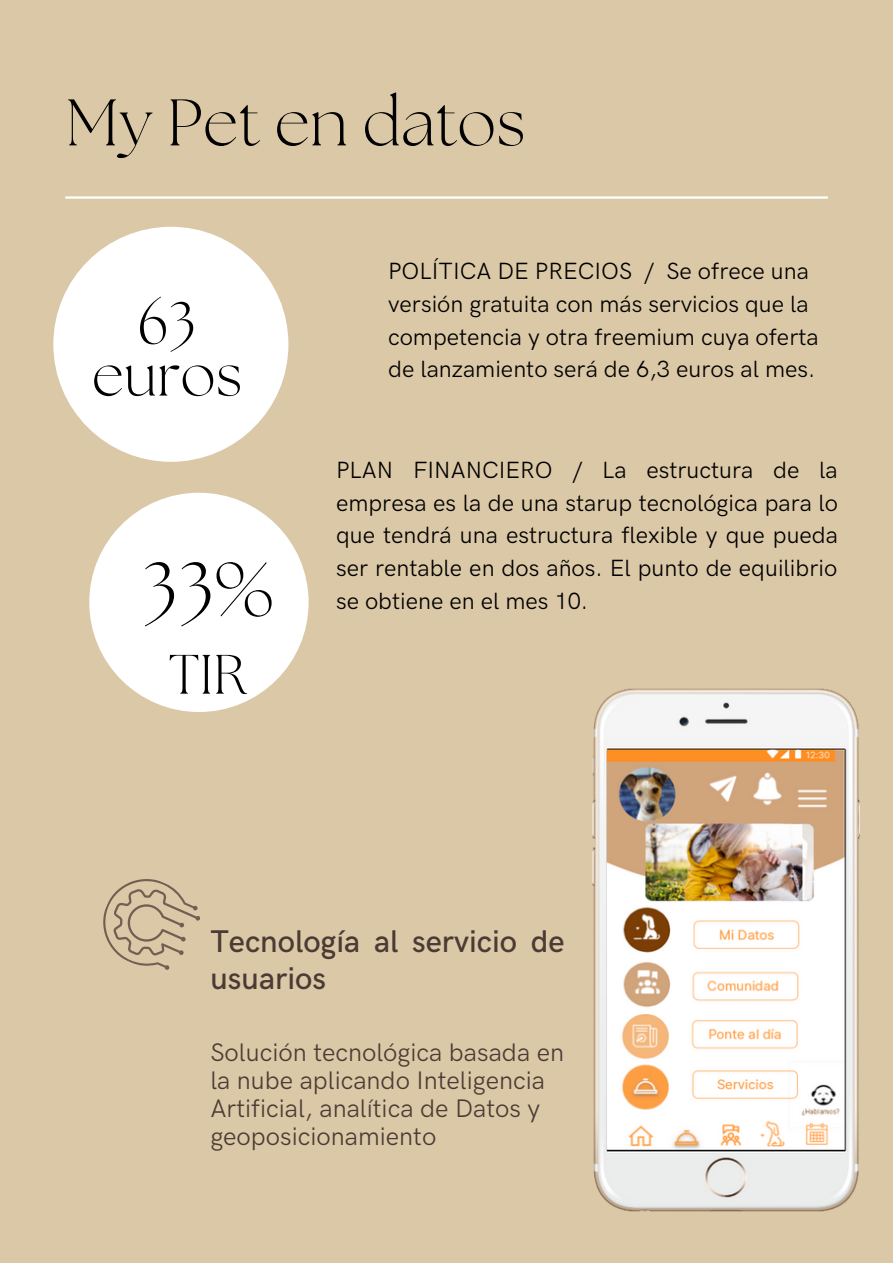
<style>
.page{position:relative;width:893px;height:1264px;background:#fff}
.page>*{position:absolute;margin:0;border:0;box-sizing:border-box;transform-origin:0 0}
.t1{font:300 76.35px "The Seasons";color:#000}
.t2{font:300 65.7px "The Seasons";color:#000}
.t3{font:300 59.4px/51.8px "The Seasons";color:#000;text-align:center}
.t4{font:300 55.35px "The Seasons";color:#000}
.t5{font:500 31.5px/37px "HK Grotesk";color:#4b3b34}
.t6{font:25.5px/28px "HK Grotesk Pro";color:#4b3b34}
.t7{font:23.55px/32.5px "HK Grotesk Pro";color:#000}
</style>
<div class="page">
<img style="left:543px;top:688px;width:316px;height:523px">
<svg style="left:89px;top:865px;width:119px;height:116px;background:#d0bd9e"></svg>
<h2 class="t2" style="left:65px;top:93px;width:461px">My Pet en datos</h2>
<h3 class="t3" style="left:92px;top:302px;width:152px">63 euros</h3>
<h1 class="t1" style="left:142px;top:555px;width:133px">33%</h1>
<h3 class="t4" style="left:169px;top:649px;width:80px">TIR</h3>
<p class="t7" style="left:388px;top:256px;width:432px">POLÍTICA DE PRECIOS / Se ofrece una versión gratuita con más servicios que la competencia y otra freemium cuya oferta de lanzamiento será de 6,3 euros al mes.</p>
<p class="t7" style="left:336px;top:455px;width:503px;text-align:justify">PLAN FINANCIERO / La estructura de la empresa es la de una starup tecnológica para lo que tendrá una estructura flexible y que pueda ser rentable en dos años. El punto de equilibrio se obtiene en el mes 10.</p>
<h3 class="t5" style="left:210px;top:923px;width:356px">Tecnología al servicio de usuarios</h3>
<p class="t6" style="left:210px;top:1039px;width:355px">Solución tecnológica basada en la nube aplicando Inteligencia<br>Artificial, analítica de Datos y geoposicionamiento</p>
</div>
